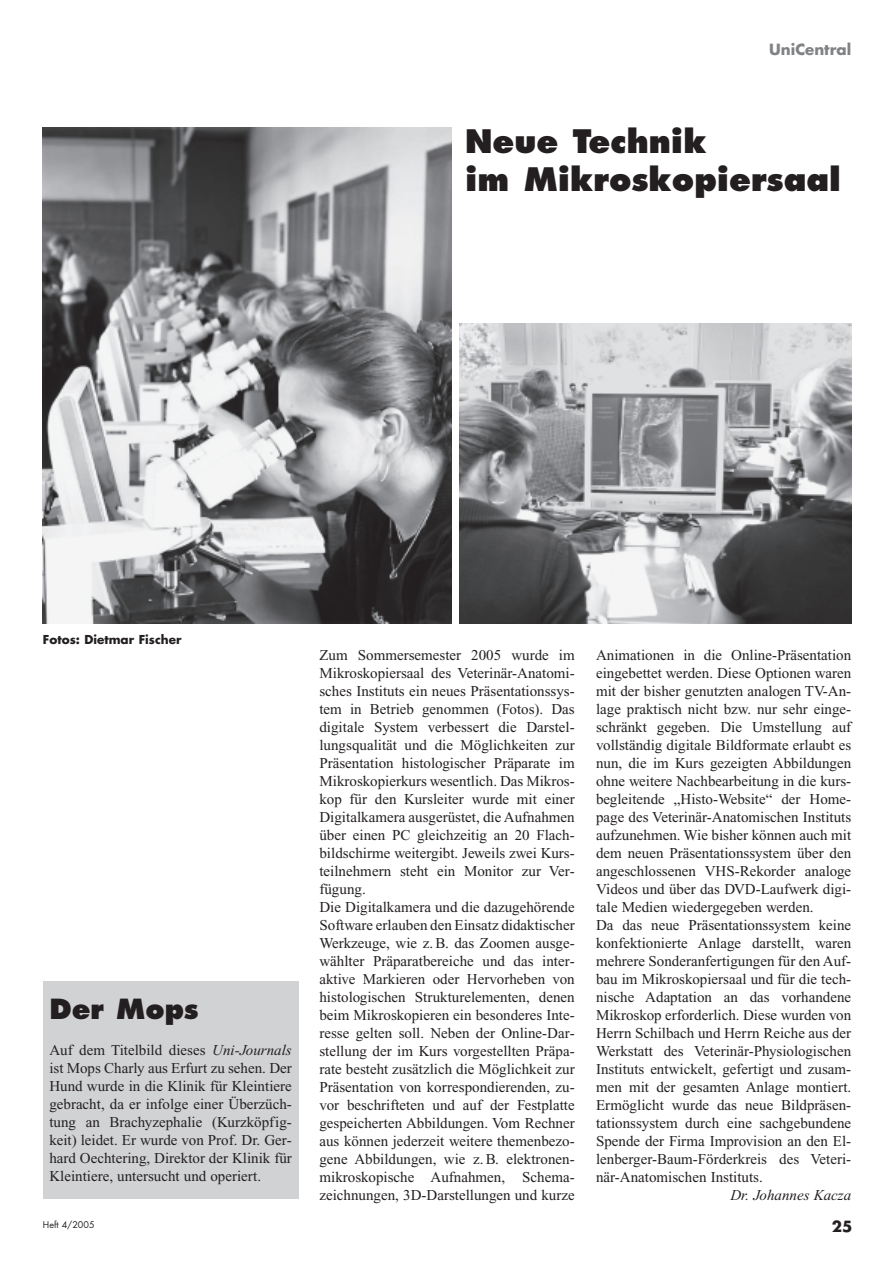
<style>
.page{position:relative;width:893px;height:1263px;background:#fff}
.page>*{position:absolute;margin:0;border:0;box-sizing:border-box;transform-origin:0 0}
.t1{font:800 31.5px/37.5px "Futura";color:#231f20}
.t2{font:800 27px "Futura";color:#231f20}
.t3{font:15px/18px "Times New Roman";color:#231f20}
.t4{font:italic 15px "Times New Roman";color:#231f20}
.t5{font:700 15px "Futura";color:#808285}
.t6{font:700 15px "Futura";color:#231f20}
.t7{font:700 12px "Futura";color:#231f20}
.t8{font:9px "Futura";color:#231f20}
.s1{font-style:italic}
</style>
<div class="page">
<img style="left:43px;top:128px;width:408px;height:496px">
<img style="left:459px;top:324px;width:392px;height:300px">
<div style="left:43px;top:981px;width:255px;height:218px;background:#d1d2d4"></div>
<p class="t5" style="left:769px;top:43px;width:84px">UniCentral</p>
<h1 class="t1" style="left:465px;top:125px;width:377px">Neue Technik<br>im Mikroskopiersaal</h1>
<p class="t7" style="left:43px;top:634px;width:140px">Fotos: Dietmar Fischer</p>
<h2 class="t2" style="left:49px;top:997px;width:151px">Der Mops</h2>
<p class="t3" style="left:49px;top:1042px;width:244px;text-align:justify">Auf dem Titelbild dieses <span class="s1">Uni-Journals </span>ist Mops Charly aus Erfurt zu sehen. Der Hund wurde in die Klinik für Kleintiere gebracht, da er infolge einer Überzüch&shy;tung an Brachyzephalie (Kurzköpfig&shy;keit) leidet. Er wurde von Prof. Dr. Ger&shy;hard Oechtering, Direktor der Klinik für Kleintiere, untersucht und operiert.</p>
<p class="t8" style="left:43px;top:1220px;width:53px">Heft 4/2005</p>
<p class="t3" style="left:319px;top:647px;width:257px">Zum Sommersemester 2005 wurde im Mikroskopiersaal des Veterinär-Anatomi&shy;sches Instituts ein neues Präsentationssys&shy;tem in Betrieb genommen (Fotos). Das digitale System verbessert die Darstel&shy;lungsqualität und die Möglichkeiten zur Präsentation histologischer Präparate im Mikroskopierkurs wesentlich. Das Mikros&shy;kop für den Kursleiter wurde mit einer Digitalkamera ausgerüstet, die Aufnahmen über einen PC gleichzeitig an 20 Flach&shy;bildschirme weitergibt. Jeweils zwei Kurs&shy;teilnehmern steht ein Monitor zur Ver&shy;fügung.<br>Die Digitalkamera und die dazugehörende Software erlauben den Einsatz didaktischer Werkzeuge, wie z. B. das Zoomen ausge&shy;wählter Präparatbereiche und das inter&shy;aktive Markieren oder Hervorheben von histologischen Strukturelementen, denen beim Mikroskopieren ein besonderes Inte&shy;resse gelten soll. Neben der Online-Dar&shy;stellung der im Kurs vorgestellten Präpa&shy;rate besteht zusätzlich die Möglichkeit zur Präsentation von korrespondierenden, zu&shy;vor beschrifteten und auf der Festplatte gespeicherten Abbildungen. Vom Rechner aus können jederzeit weitere themenbezo&shy;gene Abbildungen, wie z. B. elektronen&shy;mikroskopische Aufnahmen, Schema&shy;zeichnungen, 3D-Darstellungen und kurze</p>
<p class="t3" style="left:596px;top:647px;width:257px">Animationen in die Online-Präsentation eingebettet werden. Diese Optionen waren mit der bisher genutzten analogen TV-An&shy;lage praktisch nicht bzw. nur sehr einge&shy;schränkt gegeben. Die Umstellung auf vollständig digitale Bildformate erlaubt es nun, die im Kurs gezeigten Abbildungen ohne weitere Nachbearbeitung in die kurs&shy;begleitende „Histo-Website“ der Home&shy;page des Veterinär-Anatomischen Instituts aufzunehmen. Wie bisher können auch mit dem neuen Präsentationssystem über den angeschlossenen VHS-Rekorder analoge Videos und über das DVD-Laufwerk digi&shy;tale Medien wiedergegeben werden.<br>Da das neue Präsentationssystem keine konfektionierte Anlage darstellt, waren mehrere Sonderanfertigungen für den Auf&shy;bau im Mikroskopiersaal und für die tech&shy;nische Adaptation an das vorhandene Mikroskop erforderlich. Diese wurden von Herrn Schilbach und Herrn Reiche aus der Werkstatt des Veterinär-Physiologischen Instituts entwickelt, gefertigt und zusam&shy;men mit der gesamten Anlage montiert.<br>Ermöglicht wurde das neue Bildpräsen&shy;tationssystem durch eine sachgebundene Spende der Firma Improvision an den El&shy;lenberger-Baum-Förderkreis des Veteri&shy;när-Anatomischen Instituts.</p>
<p class="t4" style="left:730px;top:1190px;width:122px">Dr. Johannes Kacza</p>
<p class="t6" style="left:831px;top:1219px;width:22px">25</p>
</div>
